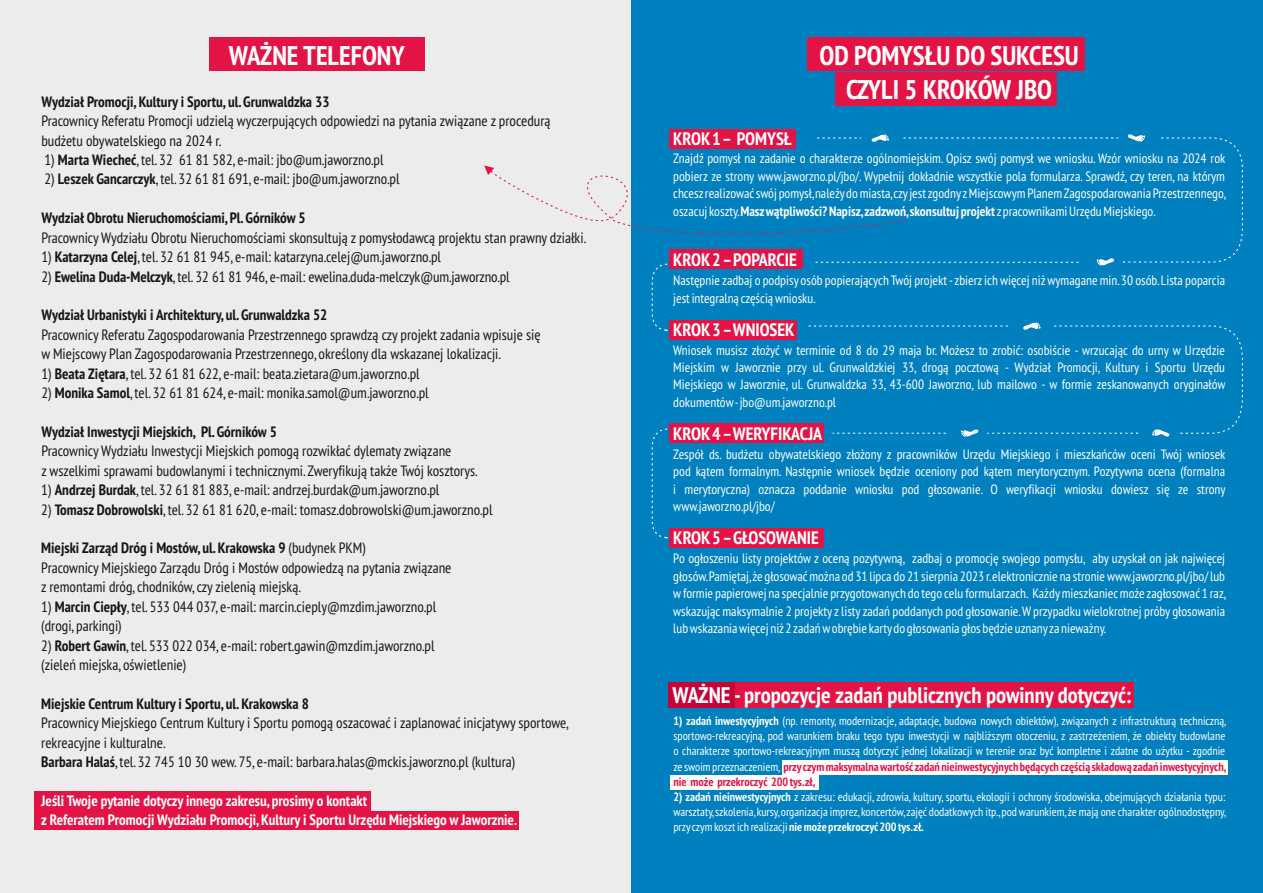
<style>
.page{position:relative;width:1263px;height:893px;background:#fff}
.page>*{position:absolute;margin:0;border:0;box-sizing:border-box;transform-origin:0 0}
.t1{font:700 condensed 27px/35px "PT Sans";color:#fff;text-align:center}
.t2{font:700 condensed 22.5px "PT Sans";color:#fff}
.t3{font:700 condensed 18px "PT Sans";color:#fff}
.t4{font:condensed 15px/19.4px "PT Sans";color:#151616}
.t5{font:700 condensed 15px "PT Sans";color:#151616}
.t6{font:700 condensed 15px/19.4px "PT Sans";color:#fff}
.t7{font:condensed 13.5px/17.5px "PT Sans";color:#fff;text-align:justify}
.t8{font:condensed 12px/15.1px "PT Sans";color:#fff;text-align:justify}
.s1{font-weight:700}
.s2{font-weight:700;color:#e41346}
</style>
<div class="page">
<div style="left:0;top:0;width:631px;height:893px;background:#ececec"></div>
<div style="left:35px;top:791px;width:336px;height:21px;background:#e41346"></div>
<div style="left:210px;top:37px;width:215px;height:34px;background:#e41346"></div>
<div style="left:35px;top:812px;width:484px;height:18px;background:#e41346"></div>
<div style="left:631px;top:0;width:632px;height:893px;background:#0080be"></div>
<div style="left:669px;top:682px;width:465px;height:26px;background:#e41346"></div>
<div style="left:808px;top:37px;width:277px;height:34px;background:#e41346"></div>
<div style="left:836px;top:72px;width:221px;height:34px;background:#e41346"></div>
<div style="left:782px;top:760px;width:446px;height:14px;background:#fff"></div>
<div style="left:670px;top:775px;width:148px;height:14px;background:#fff"></div>
<svg style="left:877px;top:134px;width:11px;height:3px"></svg>
<svg style="left:1097px;top:263px;width:12px;height:3px"></svg>
<svg style="left:815px;top:137px;width:428px;height:126px"></svg>
<svg style="left:1127px;top:134px;width:18px;height:8px"></svg>
<svg style="left:651px;top:263px;width:17px;height:68px"></svg>
<svg style="left:808px;top:325px;width:435px;height:109px"></svg>
<svg style="left:1023px;top:322px;width:18px;height:8px"></svg>
<svg style="left:961px;top:429px;width:17px;height:8px"></svg>
<svg style="left:651px;top:428px;width:17px;height:111px"></svg>
<svg style="left:1152px;top:429px;width:18px;height:8px"></svg>
<div style="left:669px;top:129px;width:126px;height:20px;background:#e41346"></div>
<div style="left:669px;top:249px;width:133px;height:20px;background:#e41346"></div>
<div style="left:669px;top:320px;width:127px;height:20px;background:#e41346"></div>
<div style="left:669px;top:423px;width:154px;height:20px;background:#e41346"></div>
<div style="left:669px;top:528px;width:154px;height:20px;background:#e41346"></div>
<svg style="left:484px;top:165px;width:421px;height:69px"></svg>
<div style="left:669px;top:682px;width:66px;height:26px;background:#c40439"></div>
<h1 class="t1" style="left:229px;top:40px;width:177px">WAŻNE TELEFONY</h1>
<p class="t5" style="left:41px;top:95px;width:290px">Wydział Promocji, Kultury i Sportu, ul. Grunwaldzka 33</p>
<p class="t4" style="left:41px;top:113px;width:511px">Pracownicy Referatu Promocji udzielą wyczerpujących odpowiedzi na pytania związane z procedurą budżetu obywatelskiego na 2024 r.</p>
<p class="t4" style="left:45px;top:152px;width:340px">1) <span class="s1">Marta Wiecheć</span>, tel. 32 61 81 582, e-mail: jbo@um.jaworzno.pl</p>
<p class="t4" style="left:45px;top:171px;width:357px">2) <span class="s1">Leszek Gancarczyk</span>, tel. 32 61 81 691, e-mail: jbo@um.jaworzno.pl</p>
<p class="t5" style="left:41px;top:212px;width:266px">Wydział Obrotu Nieruchomościami, Pl. Górników 5</p>
<p class="t4" style="left:41px;top:229px;width:546px">Pracownicy Wydziału Obrotu Nieruchomościami skonsultują z pomysłodawcą projektu stan prawny działki.</p>
<p class="t4" style="left:41px;top:249px;width:401px">1) <span class="s1">Katarzyna Celej</span>, tel. 32 61 81 945, e-mail: katarzyna.celej@um.jaworzno.pl</p>
<p class="t4" style="left:41px;top:268px;width:470px">2) <span class="s1">Ewelina Duda-Melczyk</span>, tel. 32 61 81 946, e-mail: ewelina.duda-melczyk@um.jaworzno.pl</p>
<p class="t5" style="left:41px;top:309px;width:288px">Wydział Urbanistyki i Architektury, ul. Grunwaldzka 52</p>
<p class="t4" style="left:41px;top:326px;width:501px">Pracownicy Referatu Zagospodarowania Przestrzennego sprawdzą czy projekt zadania wpisuje się w Miejscowy Plan Zagospodarowania Przestrzennego, określony dla wskazanej lokalizacji.</p>
<p class="t4" style="left:41px;top:365px;width:380px">1) <span class="s1">Beata Ziętara</span>, tel. 32 61 81 622, e-mail: beata.zietara@um.jaworzno.pl</p>
<p class="t4" style="left:41px;top:385px;width:389px">2) <span class="s1">Monika Samol</span>, tel. 32 61 81 624, e-mail: monika.samol@um.jaworzno.pl</p>
<p class="t5" style="left:41px;top:426px;width:237px">Wydział Inwestycji Miejskich, Pl. Górników 5</p>
<p class="t4" style="left:41px;top:443px;width:438px">Pracownicy Wydziału Inwestycji Miejskich pomogą rozwikłać dylematy związane<br>z wszelkimi sprawami budowlanymi i technicznymi. Zweryfikują także Twój kosztorys.</p>
<p class="t4" style="left:41px;top:482px;width:399px">1) <span class="s1">Andrzej Burdak</span>, tel. 32 61 81 883, e-mail: andrzej.burdak@um.jaworzno.pl</p>
<p class="t4" style="left:41px;top:501px;width:453px">2) <span class="s1">Tomasz Dobrowolski</span>, tel. 32 61 81 620, e-mail: tomasz.dobrowolski@um.jaworzno.pl</p>
<p class="t4" style="left:41px;top:540px;width:412px"><span class="s1">Miejski Zarząd Dróg i Mostów, ul. Krakowska 9</span> (budynek PKM)<br>Pracownicy Miejskiego Zarządu Dróg i Mostów odpowiedzą na pytania związane z remontami dróg, chodników, czy zielenią miejską.</p>
<p class="t4" style="left:41px;top:598px;width:396px">1) <span class="s1">Marcin Ciepły</span>, tel. 533 044 037, e-mail: marcin.cieply@mzdim.jaworzno.pl (drogi, parkingi)</p>
<p class="t4" style="left:41px;top:637px;width:395px">2) <span class="s1">Robert Gawin</span>, tel. 533 022 034, e-mail: robert.gawin@mzdim.jaworzno.pl (zieleń miejska, oświetlenie)</p>
<p class="t5" style="left:41px;top:698px;width:269px">Miejskie Centrum Kultury i Sportu, ul. Krakowska 8</p>
<p class="t4" style="left:41px;top:715px;width:529px">Pracownicy Miejskiego Centrum Kultury i Sportu pomogą oszacować i zaplanować inicjatywy sportowe, rekreacyjne i kulturalne.<br><span class="s1">Barbara Halaś</span>, tel. 32 745 10 30 wew. 75, e-mail: barbara.halas@mckis.jaworzno.pl (kultura)</p>
<p class="t6" style="left:41px;top:793px;width:477px">Jeśli Twoje pytanie dotyczy innego zakresu, prosimy o kontakt<br>z Referatem Promocji Wydziału Promocji, Kultury i Sportu Urzędu Miejskiego w Jaworznie.</p>
<h1 class="t1" style="left:819px;top:40px;width:261px">OD POMYSŁU DO SUKCESU<br>CZYLI 5 KROKÓW JBO</h1>
<h3 class="t3" style="left:673px;top:131px;width:120px">KROK1 – POMYSŁ</h3>
<p class="t7" style="left:673px;top:151px;width:554px">Znajdź pomysł na zadanie o charakterze ogólnomiejskim. Opisz swój pomysł we wniosku. Wzór wniosku na 2024 rok pobierz ze strony www.jaworzno.pl/jbo/. Wypełnij dokładnie wszystkie pola formularza. Sprawdź, czy teren, na którym chceszrealizowaćswój pomysł,należydo miasta,czyjest zgodnyzMiejscowym Planem Zagospodarowania Przestrzennego, oszacuj koszty.<span class="s1">Maszwątpliwości? Napisz,zadzwoń,skonsultuj projekt</span>zpracownikami Urzędu Miejskiego.</p>
<h3 class="t3" style="left:673px;top:253px;width:125px">KROK2 –POPARCIE</h3>
<p class="t7" style="left:673px;top:273px;width:553px">Następnie zadbaj o podpisy osób popierających Twój projekt -zbierzich więcej niżwymagane min.30 osób.Lista poparcia jest integralną częścią wniosku.</p>
<h3 class="t3" style="left:673px;top:322px;width:123px">KROK3 –WNIOSEK</h3>
<p class="t7" style="left:673px;top:342px;width:554px">Wniosek musisz złożyć w terminie od 8 do 29 maja br. Możesz to zrobić: osobiście - wrzucając do urny w Urzędzie Miejskim w Jaworznie przy ul. Grunwaldzkiej 33, drogą pocztową - Wydział Promocji, Kultury i Sportu Urzędu Miejskiego w Jaworznie, ul. Grunwaldzka 33, 43-600 Jaworzno, lub mailowo - w formie zeskanowanych oryginałów dokumentów-jbo@um.jaworzno.pl</p>
<h3 class="t3" style="left:673px;top:427px;width:150px">KROK4 –WERYFIKACJA</h3>
<p class="t7" style="left:673px;top:447px;width:554px">Zespół ds. budżetu obywatelskiego złożony z pracowników Urzędu Miejskiego i mieszkańców oceni Twój wniosek pod kątem formalnym. Następnie wniosek będzie oceniony pod kątem merytorycznym. Pozytywna ocena (formalna i merytoryczna) oznacza poddanie wniosku pod głosowanie. O weryfikacji wniosku dowiesz się ze strony www.jaworzno.pl/jbo/</p>
<h3 class="t3" style="left:673px;top:531px;width:147px">KROK5 –GŁOSOWANIE</h3>
<p class="t7" style="left:673px;top:551px;width:554px">Po ogłoszeniu listy projektów z oceną pozytywną, zadbaj o promocję swojego pomysłu, aby uzyskał on jak najwięcej głosów.Pamiętaj,że głosowaćmożna od 31 lipca do 21 sierpnia 2023 r.elektronicznie na stronie www.jaworzno.pl/jbo/ lub wformie papierowej na specjalnie przygotowanych do tego celu formularzach. Każdymieszkaniecmoże zagłosować 1 raz, wskazując maksymalnie 2 projektyz listyzadań poddanych pod głosowanie.W przypadku wielokrotnej próby głosowania lub wskazania więcej niż2 zadań wobrębie kartydo głosowania głos będzie uznanyza nieważny.</p>
<h2 class="t2" style="left:672px;top:686px;width:461px">WAŻNE - propozycje zadań publicznych powinny dotyczyć:</h2>
<p class="t8" style="left:673px;top:715px;width:554px"><span class="s1">1) zadań inwestycyjnych</span> (np. remonty, modernizacje, adaptacje, budowa nowych obiektów), związanych z infrastrukturą techniczną, sportowo-rekreacyjną, pod warunkiem braku tego typu inwestycji w najbliższym otoczeniu, z zastrzeżeniem, że obiekty budowlane o charakterze sportowo-rekreacyjnym muszą dotyczyć jednej lokalizacji w terenie oraz być kompletne i zdatne do użytku - zgodnie ze swoim przeznaczeniem, <span class="s2">przyczym maksymalna wartośćzadań nieinwestycyjnych będących częścią składową zadań inwestycyjnych, nie może przekroczyć 200 tys.zł,</span></p>
<p class="t8" style="left:673px;top:790px;width:554px"><span class="s1">2) zadań nieinwestycyjnych</span> z zakresu: edukacji, zdrowia, kultury, sportu, ekologii i ochrony środowiska, obejmujących działania typu: warsztaty,szkolenia,kursy,organizacja imprez,koncertów,zajęć dodatkowych itp.,pod warunkiem,że mają one charakter ogólnodostępny, przyczym koszt ich realizacji <span class="s1">nie może przekroczyć200 tys.zł.</span></p>
</div>
